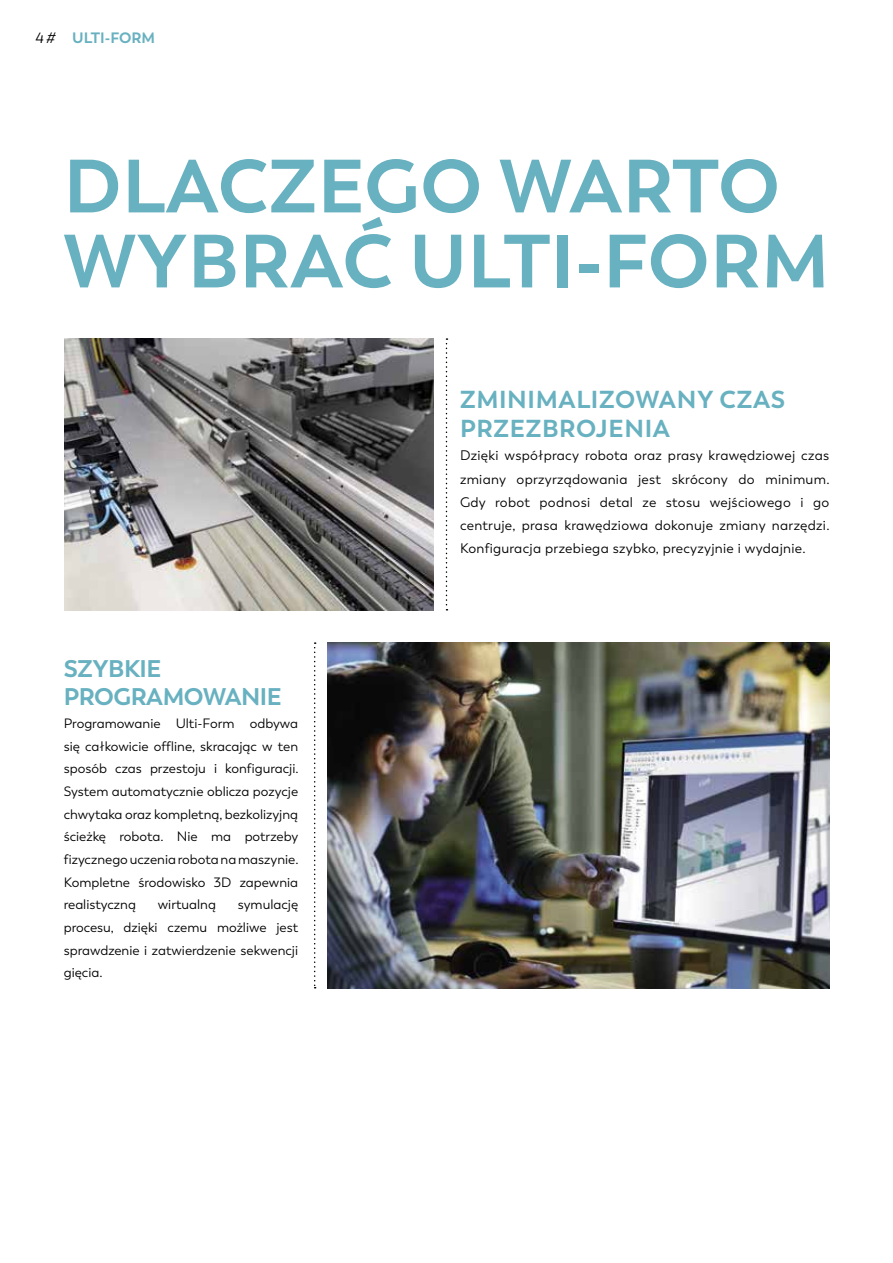
<style>
.page{position:relative;width:893px;height:1263px;background:#fff}
.page>*{position:absolute;margin:0;border:0;box-sizing:border-box;transform-origin:0 0}
.t1{font:700 75px/75px "Trenda";letter-spacing:.01em;color:#68b1c0}
.t2{font:700 24.45px/29.4px "Trenda";letter-spacing:.025em;color:#68b1c0}
.t3{font:700 24px/28.8px "Trenda";letter-spacing:-.02em;color:#68b1c0}
.t4{font:700 15px "Trenda";color:#68b1c0}
.t5{font:13.8px/23.1px "Trenda";letter-spacing:.02em;color:#000;text-align:justify}
.t6{font:13.5px/22.6px "Trenda";color:#000;text-align:justify}
.s1{font-weight:400;font-style:italic;color:#000}
</style>
<div class="page">
<img style="left:65px;top:338px;width:369px;height:272px">
<svg style="left:446px;top:338px;width:1px;height:272px"></svg>
<svg style="left:314px;top:642px;width:2px;height:346px"></svg>
<img style="left:327px;top:642px;width:503px;height:347px">
<p class="t4" style="left:35px;top:28px;width:122px"><span class="s1">4 #</span> ULTI-FORM</p>
<h1 class="t1" style="left:64px;top:149px;width:767px">DLACZEGO WARTO<br>WYBRAĆ ULTI-FORM</h1>
<h3 class="t3" style="left:64px;top:654px;width:219px">SZYBKIE<br>PROGRAMOWANIE</h3>
<p class="t6" style="left:64px;top:712px;width:236px">Programowanie Ulti-Form odbywa się całkowicie offline, skracając w ten sposób czas przestoju i konfiguracji.<br>System automatycznie oblicza pozycje chwytaka oraz kompletną, bezkolizyjną ścieżkę robota. Nie ma potrzeby fizycznego uczenia robota na maszynie.<br>Kompletne środowisko 3D zapewnia realistyczną</p>
<p class="t6" style="left:64px;top:893px;width:236px;text-indent:174px">symulację procesu, dzięki czemu możliwe jest sprawdzenie i zatwierdzenie sekwencji gięcia.</p>
<p class="t6" style="left:158px;top:893px;width:60px">wirtualną</p>
<h2 class="t2" style="left:460px;top:385px;width:327px">ZMINIMALIZOWANY CZAS<br>PRZEZBROJENIA</h2>
<p class="t5" style="left:460px;top:444px;width:371px">Dzięki współpracy robota oraz prasy krawędziowej czas zmiany oprzyrządowania jest skrócony do minimum.<br>Gdy robot podnosi detal ze stosu wejściowego i go centruje, prasa krawędziowa dokonuje zmiany narzędzi.<br>Konfiguracja przebiega szybko, precyzyjnie i wydajnie.</p>
</div>
